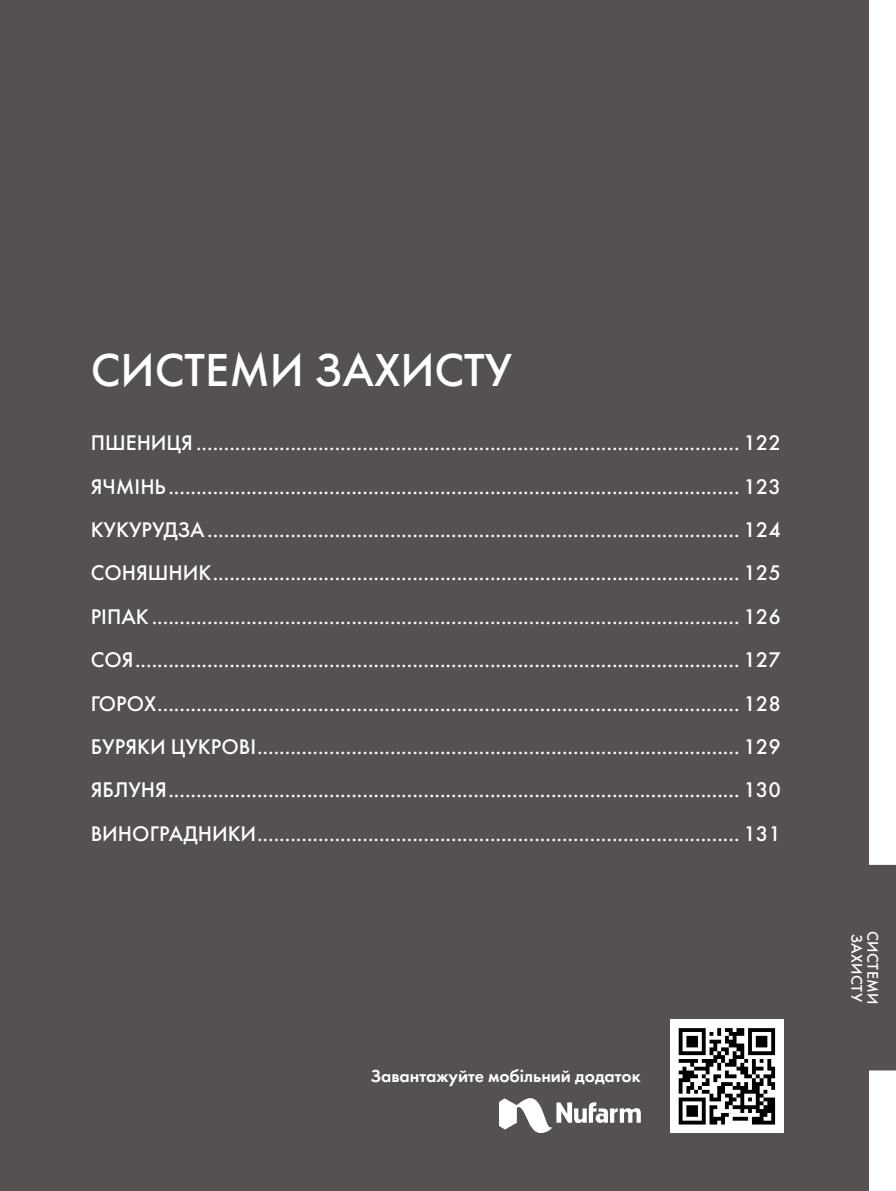
<style>
.page{position:relative;width:896px;height:1191px;background:#fff}
.page>*{position:absolute;margin:0;border:0;box-sizing:border-box;transform-origin:0 0}
.t1{font:48px "Futura Medium C";color:#fff}
.t2{font:22px/43.4px "Futura Medium C";color:#fff;text-align:justify}
.t3{font:18px "Futura Demi C";color:#fff}
.t4{font:16px "Futura Medium C";letter-spacing:.025em;color:#fff}
</style>
<div class="page">
<div style="left:868px;top:865px;width:28px;height:205px;background:#555150"></div>
<div style="left:0;top:0;width:868px;height:1191px;background:#555150"></div>
<svg style="left:499px;top:1098px;width:142px;height:35px"></svg>
<div style="left:670px;top:1019px;width:113px;height:114px;background:#fff"></div>
<svg style="left:678px;top:1028px;width:98px;height:97px"></svg>
<svg style="left:679px;top:1028px;width:96px;height:96px"></svg>
<h1 class="t1" style="left:91px;top:342px;width:423px">СИСТЕМИ ЗАХИСТУ</h1>
<p class="t2" style="left:91px;top:421px;width:692px">ПШЕНИЦЯ .................................................................................................. 122<br>ЯЧМІНЬ....................................................................................................... 123<br>КУКУРУДЗА................................................................................................ 124<br>СОНЯШНИК............................................................................................... 125<br>РІПАК.......................................................................................................... 126<br>СОЯ............................................................................................................. 127<br>ГОРОХ......................................................................................................... 128<br>БУРЯКИ ЦУКРОВІ....................................................................................... 129<br>ЯБЛУНЯ....................................................................................................... 130<br>ВИНОГРАДНИКИ....................................................................................... 131</p>
<p class="t3" style="left:370px;top:1065px;width:272px">Завантажуйте мобільний додаток</p>
<p class="t4" style="left:866px;top:933px;width:70px;rotate:90deg">ЗАХИСТУ</p>
<p class="t4" style="left:882px;top:931px;width:75px;rotate:90deg">СИСТЕМИ</p>
</div>
